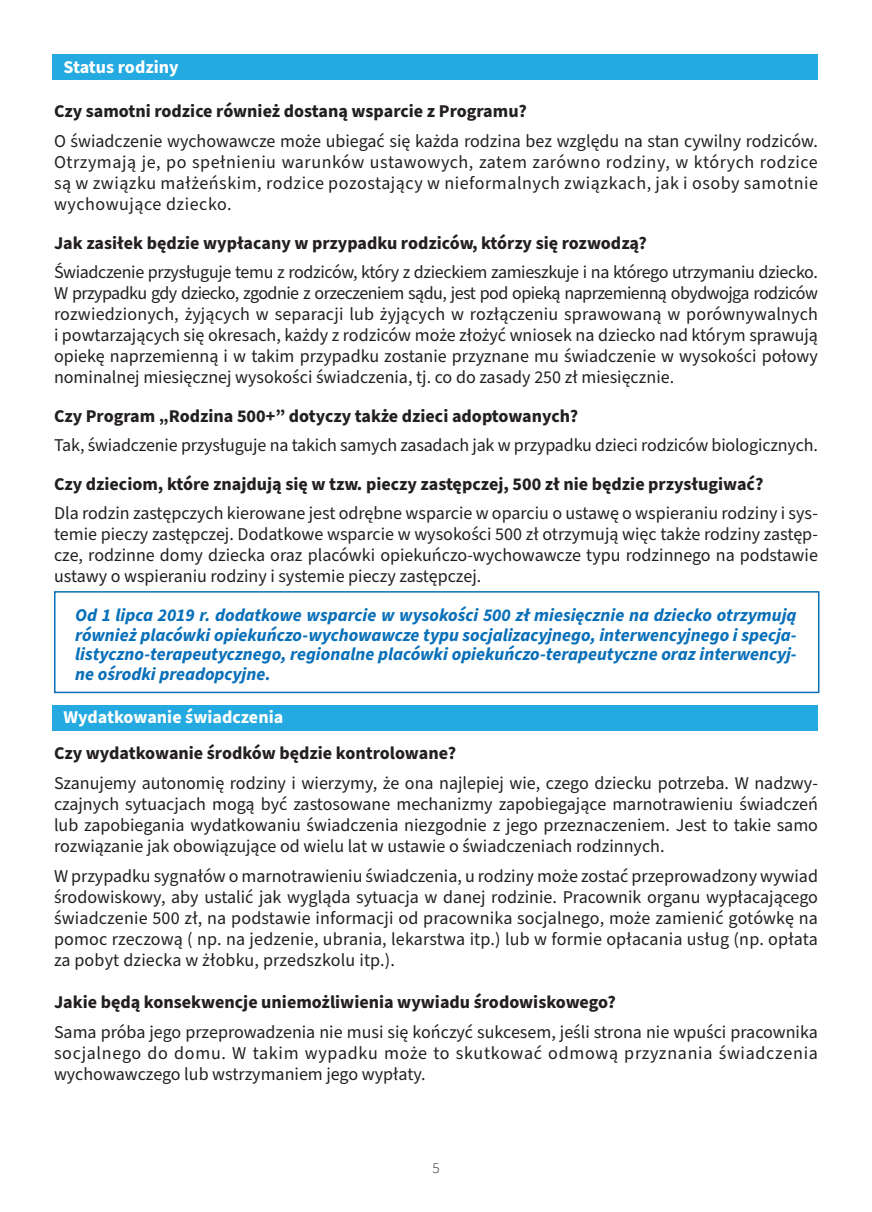
<style>
.page{position:relative;width:872px;height:1212px;background:#fff}
.page>*{position:absolute;margin:0;border:0;box-sizing:border-box;transform-origin:0 0}
.t1{font:18px/21px "Source Sans Pro";color:#231f20;text-align:justify}
.t2{font:700 18px "Source Sans Pro";color:#231f20}
.t3{font:italic 700 18px/19.5px "Source Sans Pro";color:#0970b9;text-align:justify}
.t4{font:700 18px "Source Sans Pro";color:#fff}
.t5{font:300 15px "Source Sans Pro";color:#231f20}
</style>
<div class="page">
<div style="left:53px;top:54px;width:765px;height:26px;background:#24aae1"></div>
<div style="left:53px;top:705px;width:765px;height:25px;background:#24aae1"></div>
<div style="left:54px;top:591px;width:765px;height:102px;border:2px solid #0970b9"></div>
<p class="t4" style="left:64px;top:55px;width:117px">Status rodziny</p>
<p class="t2" style="left:54px;top:98px;width:474px">Czy samotni rodzice również dostaną wsparcie z Programu?</p>
<p class="t1" style="left:54px;top:131px;width:765px">O świadczenie wychowawcze może ubiegać się każda rodzina bez względu na stan cywilny rodziców.<br>Otrzymają je, po spełnieniu warunków ustawowych, zatem zarówno rodziny, w których rodzice są w związku małżeńskim, rodzice pozostający w nieformalnych związkach, jak i osoby samotnie wychowujące dziecko.</p>
<p class="t2" style="left:54px;top:231px;width:594px">Jak zasiłek będzie wypłacany w przypadku rodziców, którzy się rozwodzą?</p>
<p class="t1" style="left:54px;top:262px;width:765px">Świadczenie przysługuje temu z rodziców, który z dzieckiem zamieszkuje i na którego utrzymaniu dziecko.<br>W przypadku gdy dziecko, zgodnie z orzeczeniem sądu, jest pod opieką naprzemienną obydwojga rodziców rozwiedzionych, żyjących w separacji lub żyjących w rozłączeniu sprawowaną w porównywalnych i powtarzających się okresach, każdy z rodziców może złożyć wniosek na dziecko nad którym sprawują opiekę naprzemienną i w takim przypadku zostanie przyznane mu świadczenie w wysokości połowy nominalnej miesięcznej wysokości świadczenia, tj. co do zasady 250 zł miesięcznie.</p>
<p class="t2" style="left:54px;top:404px;width:526px">Czy Program „Rodzina 500+” dotyczy także dzieci adoptowanych?</p>
<p class="t1" style="left:54px;top:435px;width:765px">Tak, świadczenie przysługuje na takich samych zasadach jak w przypadku dzieci rodziców biologicznych.</p>
<p class="t2" style="left:54px;top:472px;width:711px">Czy dzieciom, które znajdują się w tzw. pieczy zastępczej, 500 zł nie będzie przysługiwać?</p>
<p class="t1" style="left:54px;top:503px;width:765px">Dla rodzin zastępczych kierowane jest odrębne wsparcie w oparciu o ustawę o wspieraniu rodziny i sys&shy;temie pieczy zastępczej. Dodatkowe wsparcie w wysokości 500 zł otrzymują więc także rodziny zastęp&shy;cze, rodzinne domy dziecka oraz placówki opiekuńczo-wychowawcze typu rodzinnego na podstawie ustawy o wspieraniu rodziny i systemie pieczy zastępczej.</p>
<p class="t3" style="left:75px;top:606px;width:723px">Od 1 lipca 2019 r. dodatkowe wsparcie w wysokości 500 zł miesięcznie na dziecko otrzymują również placówki opiekuńczo-wychowawcze typu socjalizacyjnego, interwencyjnego i specja&shy;listyczno-terapeutycznego, regionalne placówki opiekuńczo-terapeutyczne oraz interwencyj&shy;ne ośrodki preadopcyjne.</p>
<p class="t4" style="left:64px;top:704px;width:221px">Wydatkowanie świadczenia</p>
<p class="t2" style="left:54px;top:741px;width:404px">Czy wydatkowanie środków będzie kontrolowane?</p>
<p class="t1" style="left:54px;top:773px;width:765px">Szanujemy autonomię rodziny i wierzymy, że ona najlepiej wie, czego dziecku potrzeba. W nadzwy&shy;czajnych sytuacjach mogą być zastosowane mechanizmy zapobiegające marnotrawieniu świadczeń lub zapobiegania wydatkowaniu świadczenia niezgodnie z jego przeznaczeniem. Jest to takie samo rozwiązanie jak obowiązujące od wielu lat w ustawie o świadczeniach rodzinnych.</p>
<p class="t1" style="left:54px;top:866px;width:765px">W przypadku sygnałów o marnotrawieniu świadczenia, u rodziny może zostać przeprowadzony wywiad środowiskowy, aby ustalić jak wygląda sytuacja w danej rodzinie. Pracownik organu wypłacającego świadczenie 500 zł, na podstawie informacji od pracownika socjalnego, może zamienić gotówkę na pomoc rzeczową ( np. na jedzenie, ubrania, lekarstwa itp.) lub w formie opłacania usług (np. opłata za pobyt dziecka w żłobku, przedszkolu itp.).</p>
<p class="t2" style="left:54px;top:989px;width:563px">Jakie będą konsekwencje uniemożliwienia wywiadu środowiskowego?</p>
<p class="t1" style="left:54px;top:1021px;width:765px">Sama próba jego przeprowadzenia nie musi się kończyć sukcesem, jeśli strona nie wpuści pracownika socjalnego do domu. W takim wypadku może to skutkować odmową przyznania świadczenia wychowawczego lub wstrzymaniem jego wypłaty.</p>
<p class="t5" style="left:432px;top:1158px;width:9px">5</p>
</div>
